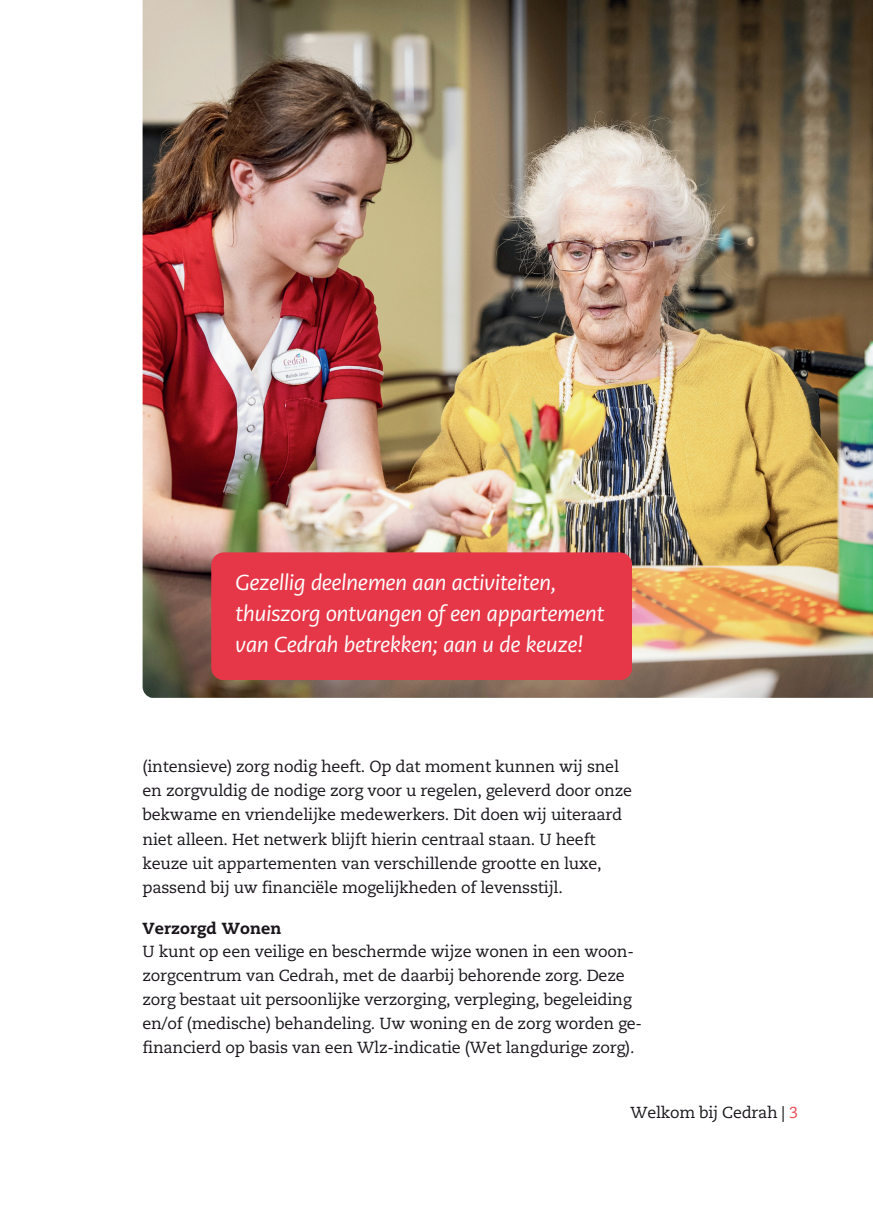
<style>
.page{position:relative;width:873px;height:1224px;background:#fff}
.page>*{position:absolute;margin:0;border:0;box-sizing:border-box;transform-origin:0 0}
.t1{font:italic 21.6px/31.2px "PMN Caecilia Sans Head";letter-spacing:.005em;color:#fff}
.t2{font:16px/24px "Caecilia LT Pro 55 Roman";letter-spacing:-.015em;color:#19151b}
.t3{font:800 16px "Caecilia LT Pro 85";letter-spacing:.005em;color:#19151b}
.s1{color:#ed4b54}
</style>
<div class="page">
<img style="left:143px;top:0;width:730px;height:698px">
<div style="left:211px;top:552px;width:421px;height:128px;background:#e63748;border-radius:13px"></div>
<h1 class="t1" style="left:236px;top:566px;width:370px">Gezellig deelnemen aan activiteiten, thuiszorg ontvangen of een appartement van Cedrah betrekken; aan u de keuze!</h1>
<p class="t2" style="left:143px;top:754px;width:491px">(intensieve) zorg nodig heeft. Op dat moment kunnen wij snel en zorgvuldig de nodige zorg voor u regelen, geleverd door onze bekwame en vriendelijke medewerkers. Dit doen wij uiteraard niet alleen. Het netwerk blijft hierin centraal staan. U heeft keuze uit appartementen van verschillende grootte en luxe, passend bij uw financiële mogelijkheden of levensstijl.</p>
<p class="t3" style="left:143px;top:917px;width:140px">Verzorgd Wonen</p>
<p class="t2" style="left:143px;top:939px;width:501px">U kunt op een veilige en beschermde wijze wonen in een woon&shy;zorgcentrum van Cedrah, met de daarbij behorende zorg. Deze zorg bestaat uit persoonlijke verzorging, verpleging, begeleiding en/of (medische) behandeling. Uw woning en de zorg worden ge&shy;financierd op basis van een Wlz-indicatie (Wet langdurige zorg).</p>
<p class="t2" style="left:631px;top:1101px;width:169px">Welkom bij Cedrah | <span class="s1">3</span></p>
</div>
